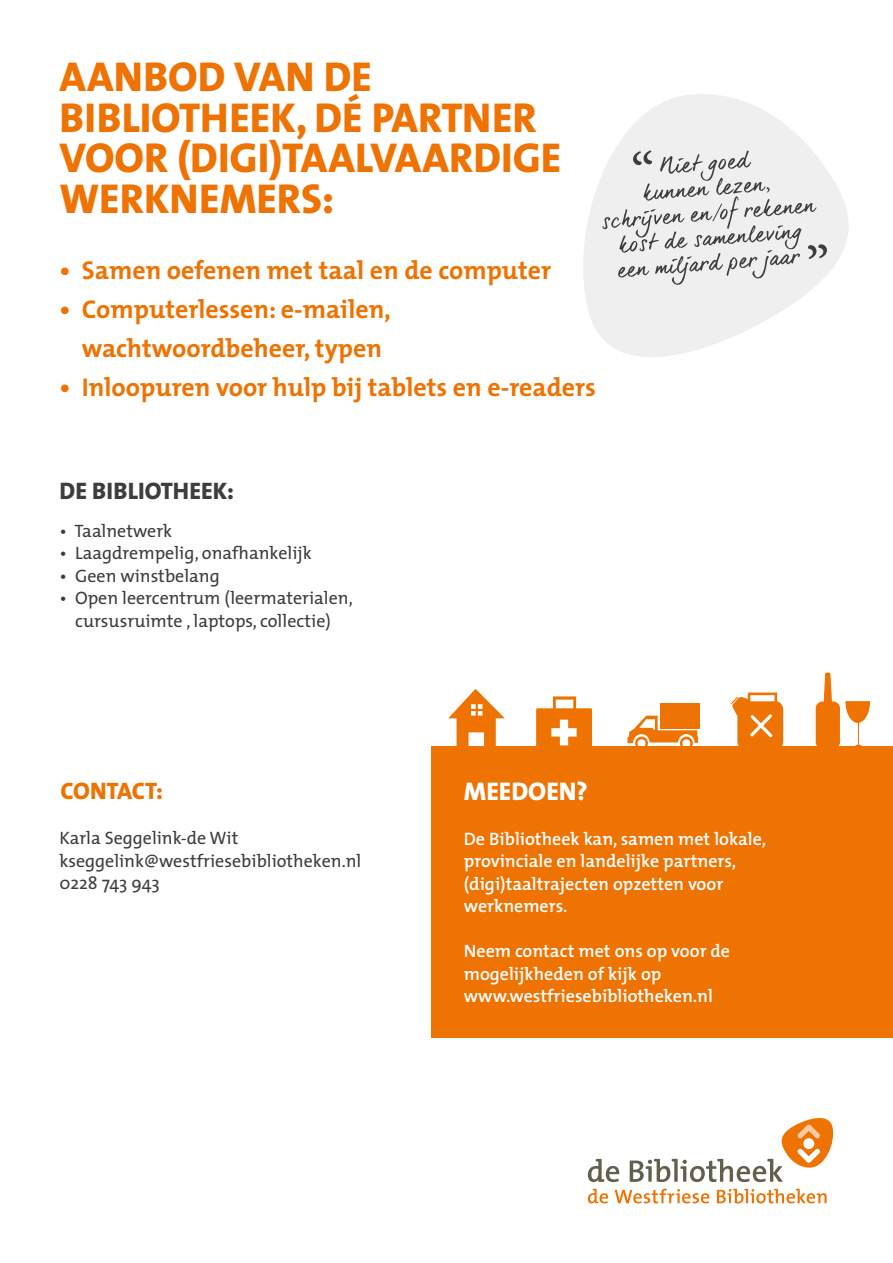
<style>
.page{position:relative;width:893px;height:1263px;background:#fff}
.page>*{position:absolute;margin:0;border:0;box-sizing:border-box;transform-origin:0 0}
.t1{font:800 42px/40.5px "The Mix";color:#ee7303}
.t2{font:700 25.8px/39px "The Mix";color:#ee7303;text-align:center}
.t3{font:800 25.65px "The Mix";color:#fff}
.t4{font:800 24px "The Mix";color:#3d3d3c}
.t5{font:800 24px "The Mix";color:#ee7303}
.t6{font:18px/22.5px "The Mix";color:#3d3d3c;text-align:center}
.t7{font:600 18px/22.5px "The Mix";color:#fff}
</style>
<div class="page">
<div style="left:431px;top:746px;width:462px;height:291px;background:#ee7303"></div>
<svg style="left:536px;top:696px;width:56px;height:50px"></svg>
<svg style="left:731px;top:692px;width:52px;height:54px"></svg>
<svg style="left:627px;top:716px;width:71px;height:30px"></svg>
<div style="left:660px;top:704px;width:39px;height:25px;background:#ee7303"></div>
<svg style="left:448px;top:689px;width:57px;height:57px"></svg>
<svg style="left:816px;top:672px;width:54px;height:74px"></svg>
<svg style="left:583px;top:94px;width:266px;height:263px;fill:#efefef"></svg>
<svg style="left:602px;top:150px;width:225px;height:135px"></svg>
<svg style="left:588px;top:1159px;width:31px;height:23px"></svg>
<svg style="left:588px;top:1189px;width:20px;height:14px"></svg>
<svg style="left:615px;top:1189px;width:94px;height:14px"></svg>
<svg style="left:717px;top:1189px;width:110px;height:14px"></svg>
<svg style="left:630px;top:1118px;width:203px;height:64px"></svg>
<h1 class="t1" style="left:60px;top:57px;width:503px">AANBOD VAN DE<br>BIBLIOTHEEK, DÉ PARTNER<br>VOOR (DIGI)TAALVAARDIGE<br>WERKNEMERS:</h1>
<h2 class="t2" style="left:60px;top:251px;width:493px">• Samen oefenen met taal en de computer</h2>
<h2 class="t2" style="left:60px;top:290px;width:333px">• Computerlessen: e-mailen, wachtwoordbeheer, typen</h2>
<h2 class="t2" style="left:60px;top:368px;width:538px">• Inloopuren voor hulp bij tablets en e-readers</h2>
<h3 class="t4" style="left:60px;top:476px;width:176px">DE BIBLIOTHEEK:</h3>
<p class="t6" style="left:60px;top:519px;width:114px">• Taalnetwerk</p>
<p class="t6" style="left:60px;top:542px;width:254px">• Laagdrempelig, onafhankelijk</p>
<p class="t6" style="left:60px;top:564px;width:162px">• Geen winstbelang</p>
<p class="t6" style="left:60px;top:587px;width:295px">• Open leercentrum (leermaterialen, cursusruimte , laptops, collectie)</p>
<h3 class="t5" style="left:61px;top:776px;width:29px">CONTA</h3>
<h3 class="t5" style="left:132px;top:776px;width:32px">CT:</h3>
<p class="t6" style="left:60px;top:827px;width:303px;text-align:left">Karla Seggelink-de Wit kseggelink@westfriesebibliotheken.nl<br>0228 743 943</p>
<h3 class="t3" style="left:464px;top:775px;width:17px">MEEDOEN</h3>
<h3 class="t3" style="left:577px;top:775px;width:13px">?</h3>
<p class="t7" style="left:464px;top:827px;width:304px">De Bibliotheek kan, samen met lokale, provinciale en landelijke partners, (digi)taaltrajecten opzetten voor werknemers.</p>
<p class="t7" style="left:464px;top:940px;width:268px">Neem contact met ons op voor de mogelijkheden of kijk op www.westfriesebibliotheken.nl</p>
</div>
